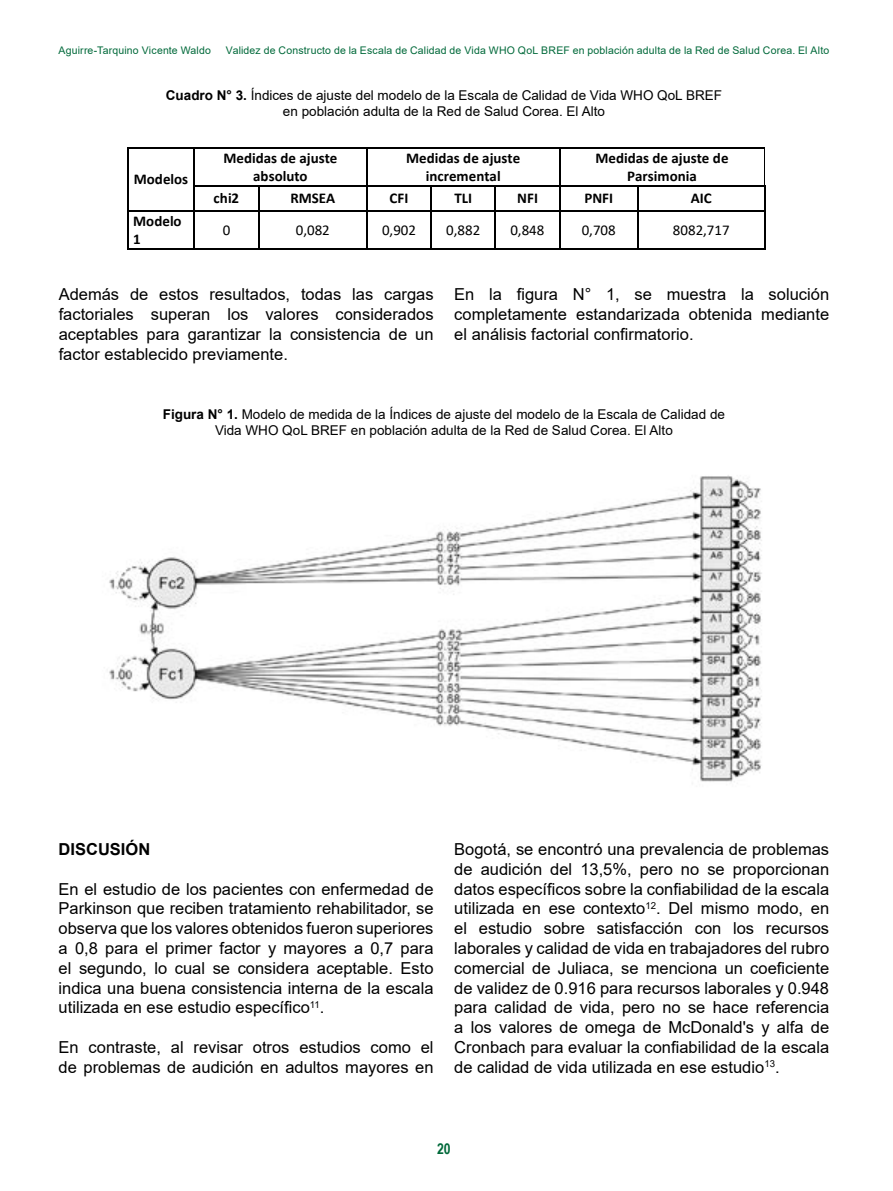
<style>
.page{position:relative;width:893px;height:1191px;background:#fff}
.page>*{position:absolute;margin:0;border:0;box-sizing:border-box;transform-origin:0 0}
.t1{font:16.5px/19.8px "Arial";color:#000;text-align:justify}
.t2{font:700 16.5px "Arial";color:#000}
.t3{font:700 15px/18.1px "Calibri";color:#000;text-align:center}
.t4{font:15px "Calibri";color:#000}
.t5{font:700 15px "Arial Narrow";color:#00693a}
.t6{font:13.5px/16.2px "Arial";color:#000;text-align:center}
.t7{font:10.5px "Arial";letter-spacing:.015em;color:#00693a}
.s1{font-weight:700}
</style>
<div class="page">
<hr style="left:129px;top:147px;width:65px;height:1px;background:#000">
<hr style="left:195px;top:147px;width:171px;height:1px;background:#000">
<hr style="left:368px;top:147px;width:191px;height:1px;background:#000">
<hr style="left:561px;top:147px;width:203px;height:1px;background:#000">
<hr style="left:127px;top:148px;width:2px;height:37px;background:#000">
<hr style="left:194px;top:148px;width:1px;height:37px;background:#000">
<hr style="left:367px;top:148px;width:1px;height:37px;background:#000">
<hr style="left:559px;top:148px;width:2px;height:37px;background:#000">
<hr style="left:764px;top:148px;width:1px;height:37px;background:#000">
<hr style="left:195px;top:185px;width:63px;height:1px;background:#000">
<hr style="left:260px;top:185px;width:106px;height:1px;background:#000">
<hr style="left:368px;top:185px;width:63px;height:1px;background:#000">
<hr style="left:432px;top:185px;width:63px;height:1px;background:#000">
<hr style="left:496px;top:185px;width:63px;height:1px;background:#000">
<hr style="left:561px;top:185px;width:76px;height:1px;background:#000">
<hr style="left:639px;top:185px;width:125px;height:1px;background:#000">
<hr style="left:127px;top:186px;width:2px;height:24px;background:#000">
<hr style="left:258px;top:186px;width:2px;height:24px;background:#000">
<hr style="left:559px;top:186px;width:2px;height:24px;background:#000">
<hr style="left:637px;top:186px;width:2px;height:24px;background:#000">
<hr style="left:129px;top:210px;width:65px;height:1px;background:#000">
<svg style="left:194px;top:185px;width:1px;height:26px"></svg>
<hr style="left:195px;top:210px;width:63px;height:1px;background:#000">
<hr style="left:260px;top:210px;width:106px;height:1px;background:#000">
<svg style="left:367px;top:185px;width:1px;height:26px"></svg>
<hr style="left:368px;top:210px;width:63px;height:1px;background:#000">
<svg style="left:431px;top:185px;width:1px;height:26px"></svg>
<hr style="left:432px;top:210px;width:63px;height:1px;background:#000">
<svg style="left:495px;top:185px;width:1px;height:26px"></svg>
<hr style="left:496px;top:210px;width:63px;height:1px;background:#000">
<hr style="left:561px;top:210px;width:76px;height:1px;background:#000">
<hr style="left:639px;top:210px;width:125px;height:1px;background:#000">
<svg style="left:764px;top:185px;width:1px;height:26px"></svg>
<hr style="left:127px;top:211px;width:2px;height:37px;background:#000">
<hr style="left:129px;top:248px;width:65px;height:2px;background:#000">
<hr style="left:194px;top:211px;width:1px;height:37px;background:#000">
<hr style="left:195px;top:248px;width:63px;height:2px;background:#000">
<hr style="left:258px;top:211px;width:2px;height:37px;background:#000">
<hr style="left:260px;top:248px;width:106px;height:2px;background:#000">
<hr style="left:367px;top:211px;width:1px;height:37px;background:#000">
<hr style="left:368px;top:248px;width:63px;height:2px;background:#000">
<hr style="left:431px;top:211px;width:1px;height:37px;background:#000">
<hr style="left:432px;top:248px;width:63px;height:2px;background:#000">
<hr style="left:495px;top:211px;width:1px;height:37px;background:#000">
<hr style="left:496px;top:248px;width:63px;height:2px;background:#000">
<hr style="left:559px;top:211px;width:2px;height:37px;background:#000">
<hr style="left:561px;top:248px;width:76px;height:2px;background:#000">
<hr style="left:637px;top:211px;width:2px;height:37px;background:#000">
<hr style="left:639px;top:248px;width:125px;height:2px;background:#000">
<hr style="left:764px;top:211px;width:1px;height:37px;background:#000">
<img style="left:109px;top:475px;width:653px;height:307px">
<p class="t7" style="left:59px;top:43px;width:154px">Aguirre-Tarquino Vicente Waldo</p>
<p class="t7" style="left:226px;top:43px;width:605px">Validez de Constructo de la Escala de Calidad de Vida WHO QoL BREF en población adulta de la Red de Salud Corea. El Alto</p>
<p class="t6" style="left:166px;top:87px;width:558px"><span class="s1">Cuadro N° 3.</span> Índices de ajuste del modelo de la Escala de Calidad de Vida WHO QoL BREF en población adulta de la Red de Salud Corea. El Alto</p>
<p class="t3" style="left:134px;top:170px;width:56px">Modelos</p>
<p class="t3" style="left:223px;top:148px;width:116px">Medidas de ajuste absoluto</p>
<p class="t3" style="left:406px;top:148px;width:116px">Medidas de ajuste incremental</p>
<p class="t3" style="left:595px;top:148px;width:135px">Medidas de ajuste de<br>Parsimonia</p>
<p class="t3" style="left:214px;top:189px;width:27px">chi2</p>
<p class="t3" style="left:290px;top:189px;width:47px">RMSEA</p>
<p class="t3" style="left:390px;top:189px;width:20px">CFI</p>
<p class="t3" style="left:454px;top:189px;width:19px">TLI</p>
<p class="t3" style="left:517px;top:189px;width:22px">NFI</p>
<p class="t3" style="left:584px;top:189px;width:30px">PNFI</p>
<p class="t3" style="left:691px;top:189px;width:22px">AIC</p>
<p class="t3" style="left:133px;top:212px;width:50px;text-align:left">Modelo<br>1</p>
<p class="t4" style="left:223px;top:220px;width:9px">0</p>
<p class="t4" style="left:296px;top:220px;width:36px">0,082</p>
<p class="t4" style="left:382px;top:220px;width:36px">0,902</p>
<p class="t4" style="left:446px;top:220px;width:36px">0,882</p>
<p class="t4" style="left:510px;top:220px;width:36px">0,848</p>
<p class="t4" style="left:582px;top:220px;width:36px">0,708</p>
<p class="t4" style="left:673px;top:220px;width:58px">8082,717</p>
<p class="t1" style="left:59px;top:284px;width:376px">Además de estos resultados, todas las cargas factoriales superan los valores considerados aceptables para garantizar la consistencia de un factor establecido previamente.</p>
<p class="t1" style="left:454px;top:284px;width:376px">En la figura N° 1, se muestra la solución completamente estandarizada obtenida mediante el análisis factorial confirmatorio.</p>
<p class="t6" style="left:163px;top:406px;width:564px"><span class="s1">Figura N° 1.</span> Modelo de medida de la Índices de ajuste del modelo de la Escala de Calidad de<br>Vida WHO QoL BREF en población adulta de la Red de Salud Corea. El Alto</p>
<p class="t2" style="left:59px;top:837px;width:93px">DISCUSIÓN</p>
<p class="t1" style="left:59px;top:878px;width:376px">En el estudio de los pacientes con enfermedad de Parkinson que reciben tratamiento rehabilitador, se observa que los valores obtenidos fueron superiores a 0,8 para el primer factor y mayores a 0,7 para el segundo, lo cual se considera aceptable. Esto indica una buena consistencia interna de la escala utilizada en ese estudio específico<sup>11</sup>.</p>
<p class="t1" style="left:59px;top:1037px;width:376px">En contraste, al revisar otros estudios como el de problemas de audición en adultos mayores en</p>
<p class="t1" style="left:454px;top:839px;width:376px">Bogotá, se encontró una prevalencia de problemas de audición del 13,5%, pero no se proporcionan datos específicos sobre la confiabilidad de la escala utilizada en ese contexto<sup>12</sup>. Del mismo modo, en el estudio sobre satisfacción con los recursos laborales y calidad de vida en trabajadores del rubro comercial de Juliaca, se menciona un coeficiente de validez de 0.916 para recursos laborales y 0.948 para calidad de vida, pero no se hace referencia a los valores de omega de McDonald's y alfa de Cronbach para evaluar la confiabilidad de la escala de calidad de vida utilizada en ese estudio<sup>13</sup>.</p>
<p class="t5" style="left:437px;top:1137px;width:15px">20</p>
</div>
